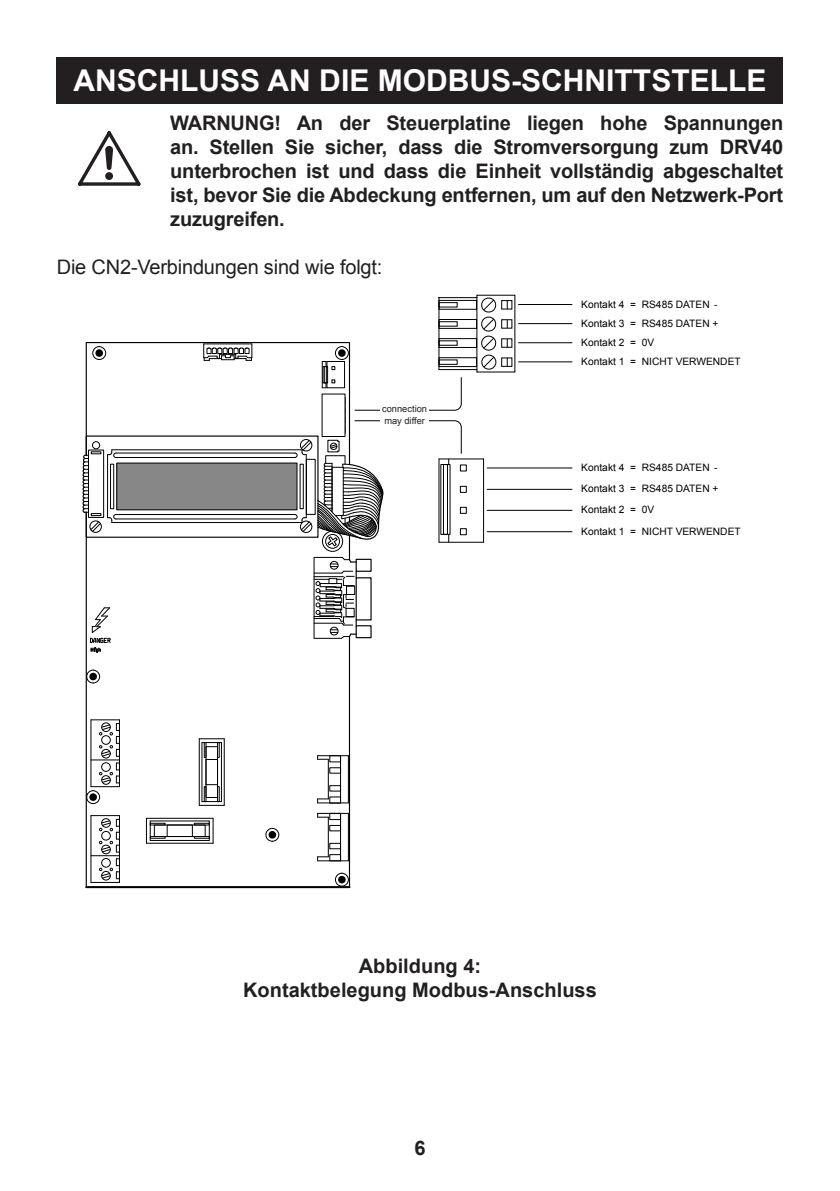
<style>
.page{position:relative;width:840px;height:1191px;background:#fff}
.page>*{position:absolute;margin:0;border:0;box-sizing:border-box;transform-origin:0 0}
.Heading_1{font:700 30px "Arial";color:#fff}
.t1{font:700 20px/24px "Arial";letter-spacing:-.01em;color:#231f20;text-align:justify}
.t2{font:20px "Arial";letter-spacing:-.01em;color:#231f20}
.t3{font:10.2px/19.2px "Arial";color:#000}
.t4{font:9.2px/11.2px "Arial";color:#231f20}
</style>
<div class="page">
<hr style="left:349px;top:342px;width:1px;height:122px;background:#000">
<svg style="left:116px;top:343px;width:27px;height:1px"></svg>
<svg style="left:92px;top:346px;width:14px;height:14px"></svg>
<svg style="left:87px;top:669px;width:13px;height:14px"></svg>
<svg style="left:265px;top:827px;width:14px;height:15px"></svg>
<svg style="left:335px;top:872px;width:14px;height:14px"></svg>
<svg style="left:322px;top:346px;width:27px;height:42px"></svg>
<hr style="left:349px;top:636px;width:1px;height:251px;background:#000">
<hr style="left:86px;top:342px;width:263px;height:1px;background:#000">
<hr style="left:86px;top:512px;width:1px;height:375px;background:#000">
<hr style="left:86px;top:342px;width:1px;height:113px;background:#000">
<hr style="left:204px;top:343px;width:48px;height:1px;background:#000">
<svg style="left:203px;top:344px;width:49px;height:17px"></svg>
<hr style="left:119px;top:720px;width:1px;height:66px;background:#000">
<svg style="left:86px;top:719px;width:33px;height:85px"></svg>
<hr style="left:119px;top:815px;width:1px;height:67px;background:#000">
<svg style="left:91px;top:815px;width:28px;height:68px"></svg>
<hr style="left:86px;top:886px;width:263px;height:2px;background:#000">
<hr style="left:146px;top:843px;width:67px;height:1px;background:#000">
<hr style="left:146px;top:818px;width:67px;height:1px;background:#000">
<svg style="left:146px;top:818px;width:19px;height:25px"></svg>
<svg style="left:194px;top:818px;width:20px;height:25px"></svg>
<hr style="left:224px;top:739px;width:1px;height:66px;background:#000">
<hr style="left:199px;top:739px;width:1px;height:66px;background:#000">
<div style="left:206px;top:746px;width:12px;height:51px;border:1px solid #000"></div>
<svg style="left:199px;top:786px;width:25px;height:20px"></svg>
<svg style="left:199px;top:738px;width:25px;height:19px"></svg>
<div style="left:206px;top:759px;width:12px;height:26px;border:1px solid #000"></div>
<hr style="left:348px;top:813px;width:1px;height:48px;background:#000">
<hr style="left:317px;top:813px;width:31px;height:1px;background:#000">
<svg style="left:317px;top:813px;width:11px;height:5px"></svg>
<hr style="left:328px;top:817px;width:1px;height:40px;background:#000">
<svg style="left:317px;top:856px;width:11px;height:4px"></svg>
<hr style="left:317px;top:860px;width:31px;height:1px;background:#000">
<hr style="left:348px;top:755px;width:1px;height:48px;background:#000">
<hr style="left:317px;top:755px;width:31px;height:1px;background:#000">
<svg style="left:317px;top:755px;width:11px;height:5px"></svg>
<hr style="left:328px;top:759px;width:1px;height:40px;background:#000">
<svg style="left:317px;top:798px;width:11px;height:4px"></svg>
<hr style="left:317px;top:802px;width:31px;height:1px;background:#000">
<div style="left:329px;top:813px;width:11px;height:7px;border:1px solid #000"></div>
<div style="left:329px;top:825px;width:11px;height:6px;border:1px solid #000"></div>
<div style="left:329px;top:854px;width:11px;height:7px;border:1px solid #000"></div>
<div style="left:329px;top:843px;width:11px;height:6px;border:1px solid #000"></div>
<hr style="left:340px;top:813px;width:1px;height:48px;background:#000">
<div style="left:329px;top:755px;width:11px;height:7px;border:1px solid #000"></div>
<div style="left:329px;top:785px;width:11px;height:6px;border:1px solid #000"></div>
<hr style="left:340px;top:755px;width:1px;height:48px;background:#000">
<svg style="left:82px;top:428px;width:302px;height:225px"></svg>
<div style="left:322px;top:394px;width:23px;height:42px;background:#fff"></div>
<svg style="left:460px;top:486px;width:6px;height:6px"></svg>
<div style="left:460px;top:528px;width:6px;height:7px;border:1px solid #000"></div>
<svg style="left:460px;top:507px;width:6px;height:6px"></svg>
<div style="left:443px;top:464px;width:4px;height:70px;border:1px solid #000"></div>
<hr style="left:439px;top:542px;width:44px;height:1px;background:#000">
<hr style="left:438px;top:459px;width:1px;height:83px;background:#000">
<hr style="left:439px;top:458px;width:44px;height:1px;background:#000">
<hr style="left:483px;top:459px;width:1px;height:83px;background:#000">
<hr style="left:487px;top:531px;width:84px;height:1px;background:#000">
<hr style="left:487px;top:510px;width:84px;height:1px;background:#000">
<hr style="left:487px;top:489px;width:84px;height:1px;background:#000">
<hr style="left:487px;top:467px;width:84px;height:1px;background:#000">
<hr style="left:518px;top:361px;width:53px;height:1px;background:#000">
<hr style="left:518px;top:342px;width:53px;height:1px;background:#000">
<hr style="left:518px;top:323px;width:53px;height:1px;background:#000">
<hr style="left:518px;top:304px;width:53px;height:1px;background:#000">
<hr style="left:354px;top:420px;width:100px;height:1px;background:#000">
<svg style="left:448px;top:420px;width:18px;height:51px"></svg>
<hr style="left:354px;top:410px;width:100px;height:1px;background:#000">
<svg style="left:438px;top:294px;width:77px;height:117px"></svg>
<div style="left:380px;top:403px;width:49px;height:25px;background:#fff"></div>
<svg style="left:78px;top:131px;width:63px;height:55px"></svg>
<div style="left:57px;top:57px;width:725px;height:47px;background:#231f20"></div>
<p class="Heading_1" style="left:73px;top:60px;width:694px">ANSCHLUSS AN DIE MODBUS-SCHNITTSTELLE</p>
<p class="t1" style="left:170px;top:111px;width:614px">WARNUNG! An der Steuerplatine liegen hohe Spannungen an. Stellen Sie sicher, dass die Stromversorgung zum DRV40 unterbrochen ist und dass die Einheit vollständig abgeschaltet ist, bevor Sie die Abdeckung entfernen, um auf den Netzwerk-Port zuzugreifen.</p>
<p class="t2" style="left:57px;top:253px;width:327px">Die CN2-Verbindungen sind wie folgt:</p>
<p class="t3" style="left:581px;top:294px;width:161px">Kontakt 4 = RS485 DATEN -<br>Kontakt 3 = RS485 DATEN +<br>Kontakt 2 = 0V<br>Kontakt 1 = NICHT VERWENDET</p>
<p class="t4" style="left:382px;top:404px;width:46px">connection may differ</p>
<p class="t3" style="left:581px;top:457px;width:161px;line-height:21.2px">Kontakt 4 = RS485 DATEN -<br>Kontakt 3 = RS485 DATEN +<br>Kontakt 2 = 0V<br>Kontakt 1 = NICHT VERWENDET</p>
<p class="t1" style="left:358px;top:954px;width:124px">Abbildung 4:</p>
<p class="t1" style="left:243px;top:978px;width:355px">Kontaktbelegung Modbus-Anschluss</p>
<p class="t1" style="left:414px;top:1136px;width:13px">6</p>
</div>
